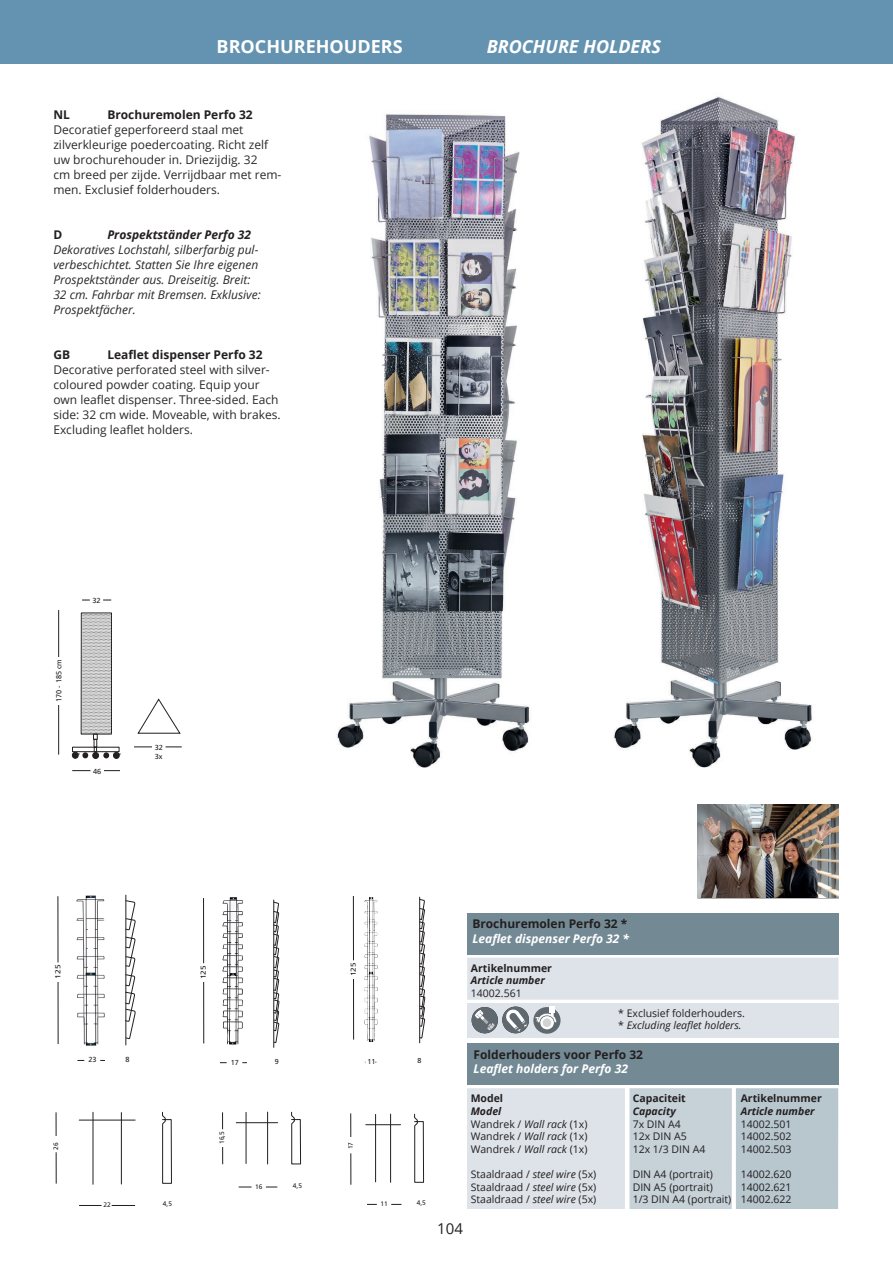
<style>
.page{position:relative;width:893px;height:1263px;background:#fff}
.page>*{position:absolute;margin:0;border:0;box-sizing:border-box;transform-origin:0 0}
.t1{font:700 18px "Open Sans";color:#fff}
.t2{font:italic 700 18px "Open Sans";color:#fff}
.t3{font:15px "Open Sans";color:#231f20}
.Body_recht{font:12px/15px "Open Sans";color:#2b292a}
.Body_italic{font:italic 12px/15px "Open Sans";color:#2b292a}
.t4{font:700 12px "Open Sans";color:#231f20}
.t5{font:italic 700 12px "Open Sans";color:#fff}
.t6{font:italic 700 12px "Open Sans";color:#231f20}
.t7{font:10.5px "Open Sans";color:#231f20}
.t8{font:700 10.5px "Open Sans";color:#231f20}
.t9{font:italic 700 10.5px "Open Sans";color:#231f20}
.t10{font:italic 10.5px "Open Sans";color:#231f20}
.t11{font:7.35px/8.9px "Frutiger";color:#231f20}
.t12{font:7.35px "Frutiger";color:#231f20;scale:1.14 1}
.t13{font:7.2px "Frutiger";color:#231f20}
.t14{font:7.2px "Frutiger";color:#231f20;scale:1.14 1}
.t15{font:6.6px "Frutiger";color:#231f20}
.s1{font-style:normal}
.s2{font-style:italic}
</style>
<div class="page">
<img style="left:613px;top:96px;width:200px;height:672px">
<img style="left:337px;top:114px;width:193px;height:654px">
<div style="left:467px;top:957px;width:371px;height:43px;background:#dde3e8"></div>
<div style="left:467px;top:913px;width:371px;height:41px;background:#738a95"></div>
<div style="left:467px;top:1003px;width:371px;height:34px;background:#dde3e8"></div>
<div style="left:472px;top:1007px;width:26px;height:26px;background:#5f696f;border-radius:50%"></div>
<svg style="left:475px;top:1010px;width:20px;height:20px"></svg>
<svg style="left:533px;top:1007px;width:28px;height:27px"></svg>
<svg style="left:502px;top:1006px;width:54px;height:28px"></svg>
<div style="left:549px;top:1006px;width:6px;height:7px;background:#fff"></div>
<hr style="left:134px;top:747px;width:48px;height:1px;background:#231f20">
<div style="left:153px;top:744px;width:12px;height:6px;background:#fff"></div>
<svg style="left:82px;top:600px;width:29px;height:1px"></svg>
<div style="left:90px;top:598px;width:13px;height:5px;background:#fff"></div>
<div style="left:113px;top:752px;width:7px;height:7px;border:1px solid #231f20;border-radius:50%"></div>
<div style="left:93px;top:752px;width:6px;height:7px;border:1px solid #231f20;border-radius:50%"></div>
<svg style="left:72px;top:614px;width:49px;height:144px"></svg>
<hr style="left:72px;top:770px;width:48px;height:1px;background:#231f20">
<div style="left:91px;top:768px;width:12px;height:6px;background:#fff"></div>
<svg style="left:137px;top:698px;width:44px;height:36px"></svg>
<hr style="left:58px;top:610px;width:1px;height:144px;background:#231f20">
<div style="left:55px;top:657px;width:7px;height:47px;background:#fff"></div>
<div style="left:736px;top:1088px;width:102px;height:121px;background:#b8c6ce"></div>
<div style="left:629px;top:1088px;width:103px;height:121px;background:#c6d1d8"></div>
<div style="left:467px;top:1088px;width:158px;height:121px;background:#dde3e8"></div>
<div style="left:467px;top:1044px;width:371px;height:41px;background:#738a95"></div>
<img style="left:57px;top:894px;width:72px;height:152px">
<hr style="left:58px;top:896px;width:1px;height:148px;background:#231f20">
<div style="left:54px;top:963px;width:7px;height:18px;background:#fff"></div>
<svg style="left:77px;top:1060px;width:28px;height:1px"></svg>
<div style="left:84px;top:1055px;width:16px;height:8px;background:#fff"></div>
<hr style="left:126px;top:895px;width:1px;height:150px;background:#231f20">
<svg style="left:125px;top:900px;width:11px;height:139px"></svg>
<img style="left:203px;top:897px;width:77px;height:151px">
<svg style="left:220px;top:1062px;width:27px;height:1px"></svg>
<div style="left:227px;top:1057px;width:15px;height:8px;background:#fff"></div>
<hr style="left:203px;top:898px;width:1px;height:145px;background:#231f20">
<div style="left:200px;top:964px;width:7px;height:17px;background:#fff"></div>
<hr style="left:273px;top:900px;width:1px;height:147px;background:#231f20">
<svg style="left:273px;top:898px;width:6px;height:145px"></svg>
<img style="left:352px;top:896px;width:74px;height:167px">
<div style="left:365px;top:1056px;width:10px;height:9px;background:#fff"></div>
<hr style="left:353px;top:896px;width:1px;height:143px;background:#231f20">
<div style="left:350px;top:961px;width:7px;height:17px;background:#fff"></div>
<hr style="left:419px;top:897px;width:1px;height:146px;background:#231f20">
<svg style="left:419px;top:899px;width:6px;height:139px"></svg>
<hr style="left:79px;top:1120px;width:56px;height:1px;background:#231f20">
<hr style="left:93px;top:1112px;width:1px;height:72px;background:#231f20">
<hr style="left:121px;top:1112px;width:1px;height:72px;background:#231f20">
<svg style="left:162px;top:1111px;width:10px;height:73px"></svg>
<hr style="left:56px;top:1112px;width:1px;height:71px;background:#231f20">
<div style="left:54px;top:1136px;width:5px;height:16px;background:#fff"></div>
<hr style="left:79px;top:1205px;width:56px;height:1px;background:#231f20">
<div style="left:102px;top:1200px;width:10px;height:8px;background:#fff"></div>
<hr style="left:236px;top:1122px;width:42px;height:1px;background:#231f20">
<hr style="left:246px;top:1112px;width:1px;height:51px;background:#231f20">
<hr style="left:267px;top:1112px;width:1px;height:52px;background:#231f20">
<svg style="left:291px;top:1111px;width:10px;height:54px"></svg>
<hr style="left:239px;top:1187px;width:38px;height:1px;background:#231f20">
<div style="left:252px;top:1182px;width:14px;height:7px;background:#fff"></div>
<hr style="left:222px;top:1112px;width:1px;height:52px;background:#231f20">
<div style="left:220px;top:1130px;width:5px;height:16px;background:#fff"></div>
<hr style="left:366px;top:1124px;width:35px;height:1px;background:#231f20">
<hr style="left:375px;top:1114px;width:1px;height:68px;background:#231f20">
<hr style="left:390px;top:1114px;width:1px;height:68px;background:#231f20">
<svg style="left:414px;top:1113px;width:10px;height:70px"></svg>
<hr style="left:367px;top:1204px;width:34px;height:1px;background:#231f20">
<div style="left:377px;top:1199px;width:14px;height:8px;background:#fff"></div>
<hr style="left:350px;top:1113px;width:1px;height:72px;background:#231f20">
<svg style="left:350px;top:1137px;width:1px;height:16px"></svg>
<div style="left:0;top:0;width:893px;height:64px;background:#6393b1"></div>
<img style="left:698px;top:804px;width:140px;height:94px">
<p class="t1" style="left:217px;top:33px;width:188px">BROCHUREHOUDERS</p>
<p class="t2" style="left:487px;top:33px;width:176px">BROCHURE HOLDERS</p>
<p class="t4" style="left:53px;top:106px;width:18px">NL</p>
<p class="t4" style="left:107px;top:106px;width:147px">Brochuremolen Perfo 32</p>
<p class="Body_recht" style="left:53px;top:122px;width:230px">Decoratief geperforeerd staal met zilverkleurige poedercoating. Richt zelf uw brochurehouder in. Driezijdig. 32<br>cm breed per zijde. Verrijdbaar met rem&shy;men. Exclusief folderhouders.</p>
<p class="t4" style="left:53px;top:226px;width:10px">D</p>
<p class="t6" style="left:107px;top:226px;width:145px">Prospektständer Perfo 32</p>
<p class="Body_italic" style="left:53px;top:242px;width:209px">Dekoratives Lochstahl, silberfarbig pul&shy;verbeschichtet. Statten Sie Ihre eigenen Prospektständer aus. Dreiseitig. Breit:<br>32 cm. Fahrbar mit Bremsen. Exklusive:<br>Prospektfächer.</p>
<p class="t4" style="left:53px;top:346px;width:18px">GB</p>
<p class="t4" style="left:107px;top:346px;width:157px">Leaflet dispenser Perfo 32</p>
<p class="Body_recht" style="left:53px;top:362px;width:229px">Decorative perforated steel with silver&shy;coloured powder coating. Equip your own leaflet dispenser. Three-sided. Each side: 32 cm wide. Moveable, with brakes.<br>Excluding leaflet holders.</p>
<p class="t11" style="left:55px;top:702px;width:44px;rotate:-90deg">170 - 185 cm</p>
<p class="t11" style="left:92px;top:596px;width:10px">32</p>
<p class="t11" style="left:93px;top:767px;width:10px">46</p>
<p class="t11" style="left:155px;top:743px;width:10px">32<br>3x</p>
<p class="t12" style="left:54px;top:979px;width:14px;rotate:-90deg">125</p>
<p class="t11" style="left:88px;top:1055px;width:10px">23</p>
<p class="t11" style="left:126px;top:1055px;width:6px">8</p>
<p class="t15" style="left:52px;top:1150px;width:9px;rotate:-90deg">26</p>
<p class="t15" style="left:104px;top:1201px;width:9px">22</p>
<p class="t15" style="left:163px;top:1200px;width:11px">4,5</p>
<p class="t14" style="left:199px;top:979px;width:14px;rotate:-90deg">125</p>
<p class="t13" style="left:231px;top:1058px;width:10px">17</p>
<p class="t15" style="left:218px;top:1144px;width:14px;rotate:-90deg">16,5</p>
<p class="t14" style="left:349px;top:976px;width:13px;rotate:-90deg">125</p>
<p class="t13" style="left:275px;top:1057px;width:6px">9</p>
<p class="t13" style="left:367px;top:1057px;width:9px">11</p>
<p class="t15" style="left:255px;top:1183px;width:9px">16</p>
<p class="t15" style="left:293px;top:1182px;width:11px">4,5</p>
<p class="t15" style="left:347px;top:1149px;width:9px;rotate:-90deg">17</p>
<p class="t13" style="left:417px;top:1056px;width:5px">8</p>
<p class="t15" style="left:380px;top:1200px;width:9px">11</p>
<p class="t15" style="left:417px;top:1199px;width:11px">4,5</p>
<p class="t4" style="left:472px;top:915px;width:157px">Brochuremolen Perfo 32 *</p>
<p class="t5" style="left:472px;top:930px;width:158px">Leaflet dispenser Perfo 32 *</p>
<p class="t8" style="left:471px;top:960px;width:83px">Artikelnummer</p>
<p class="t9" style="left:471px;top:973px;width:75px">Article number</p>
<p class="t7" style="left:471px;top:986px;width:52px">14002.561</p>
<p class="t7" style="left:618px;top:1006px;width:128px">* Exclusief folderhouders.</p>
<p class="t10" style="left:618px;top:1018px;width:125px"><span class="s1">*</span> Excluding leaflet holders.</p>
<p class="t4" style="left:474px;top:1046px;width:171px">Folderhouders voor Perfo 32</p>
<p class="t5" style="left:474px;top:1060px;width:156px">Leaflet holders for Perfo 32</p>
<p class="t3" style="left:437px;top:1218px;width:27px">104</p>
<p class="t8" style="left:471px;top:1091px;width:34px">Model</p>
<p class="t8" style="left:633px;top:1091px;width:55px">Capaciteit</p>
<p class="t8" style="left:741px;top:1091px;width:83px">Artikelnummer</p>
<p class="t9" style="left:471px;top:1104px;width:32px">Model</p>
<p class="t9" style="left:633px;top:1104px;width:45px">Capacity</p>
<p class="t9" style="left:741px;top:1104px;width:75px">Article number</p>
<p class="t7" style="left:471px;top:1116px;width:118px">Wandrek / <span class="s2">Wall rack</span> (1x)</p>
<p class="t7" style="left:633px;top:1116px;width:50px">7x DIN A4</p>
<p class="t7" style="left:741px;top:1116px;width:52px">14002.501</p>
<p class="t7" style="left:471px;top:1129px;width:118px">Wandrek / <span class="s2">Wall rack</span> (1x)</p>
<p class="t7" style="left:633px;top:1129px;width:56px">12x DIN A5</p>
<p class="t7" style="left:741px;top:1129px;width:52px">14002.502</p>
<p class="t7" style="left:471px;top:1142px;width:118px">Wandrek / <span class="s2">Wall rack</span> (1x)</p>
<p class="t7" style="left:633px;top:1142px;width:74px">12x 1/3 DIN A4</p>
<p class="t7" style="left:741px;top:1142px;width:52px">14002.503</p>
<p class="t7" style="left:471px;top:1167px;width:127px">Staaldraad / <span class="s2">steel wire</span> (5x)</p>
<p class="t7" style="left:633px;top:1167px;width:82px">DIN A4 (portrait)</p>
<p class="t7" style="left:741px;top:1167px;width:52px">14002.620</p>
<p class="t7" style="left:471px;top:1179px;width:127px">Staaldraad / <span class="s2">steel wire</span> (5x)</p>
<p class="t7" style="left:633px;top:1179px;width:82px">DIN A5 (portrait)</p>
<p class="t7" style="left:741px;top:1179px;width:52px">14002.621</p>
<p class="t7" style="left:471px;top:1192px;width:127px">Staaldraad / <span class="s2">steel wire</span> (5x)</p>
<p class="t7" style="left:633px;top:1192px;width:160px">1/3 DIN A4 (portrait) 14002.622</p>
</div>
